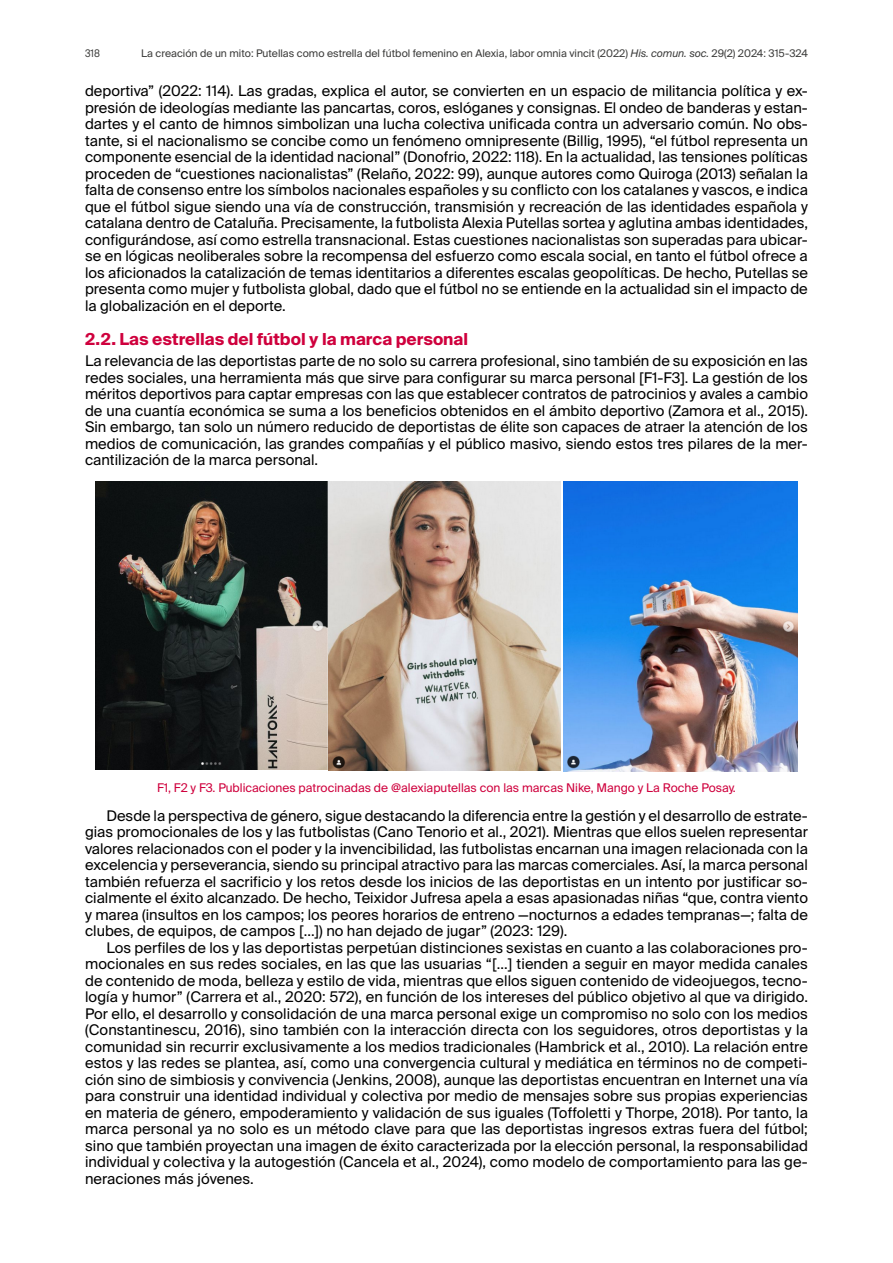
<style>
.page{position:relative;width:893px;height:1263px;background:#fff}
.page>*{position:absolute;margin:0;border:0;box-sizing:border-box;transform-origin:0 0}
._000-LADILLO_02{font:700 16.5px "Suisse Intl";color:#cf003d}
._000-TXT_GENERAL{font:14.7px/16.5px "Suisse Intl";color:#000;text-align:justify}
._000-PRIMER_PARRAFO{font:14.7px/16.5px "Suisse Intl";color:#000;text-align:justify}
._000-Pie_figuras_y_tablas{font:12px "Suisse Intl";color:#cf003d}
.t1{font:10.5px "Suisse Intl";color:#3c3c3b}
.t2{font:10.5px "Suisse Intl";color:#3c3c3b;scale:.9 1}
.s1{font-style:italic}
</style>
<div class="page">
<img style="left:96px;top:482px;width:464px;height:288px">
<img style="left:564px;top:482px;width:233px;height:290px">
<p class="t2" style="left:85px;top:47px;width:18px">318</p>
<p class="t1" style="left:141px;top:47px;width:668px">La creación de un mito: Putellas como estrella del fútbol femenino en Alexia, labor omnia vincit (2022) <span class="s1">His. comun. soc.</span> 29(2) 2024: 315-324</p>
<p class="_000-TXT_GENERAL" style="left:85px;top:83px;width:724px">deportiva” (2022: 114). Las gradas, explica el autor, se convierten en un espacio de militancia política y ex&shy;presión de ideologías mediante las pancartas, coros, eslóganes y consignas. El ondeo de banderas y estan&shy;dartes y el canto de himnos simbolizan una lucha colectiva unificada contra un adversario común. No obs&shy;tante, si el nacionalismo se concibe como un fenómeno omnipresente (Billig, 1995), “el fútbol representa un componente esencial de la identidad nacional” (Donofrio, 2022: 118). En la actualidad, las tensiones políticas proceden de “cuestiones nacionalistas” (Relaño, 2022: 99), aunque autores como Quiroga (2013) señalan la falta de consenso entre los símbolos nacionales españoles y su conflicto con los catalanes y vascos, e indica que el fútbol sigue siendo una vía de construcción, transmisión y recreación de las identidades española y catalana dentro de Cataluña. Precisamente, la futbolista Alexia Putellas sortea y aglutina ambas identidades, configurándose, así como estrella transnacional. Estas cuestiones nacionalistas son superadas para ubicar&shy;se en lógicas neoliberales sobre la recompensa del esfuerzo como escala social, en tanto el fútbol ofrece a los aficionados la catalización de temas identitarios a diferentes escalas geopolíticas. De hecho, Putellas se presenta como mujer y futbolista global, dado que el fútbol no se entiende en la actualidad sin el impacto de la globalización en el deporte.</p>
<p class="_000-LADILLO_02" style="left:85px;top:330px;width:385px">2.2. Las estrellas del fútbol y la marca personal</p>
<p class="_000-PRIMER_PARRAFO" style="left:85px;top:353px;width:724px">La relevancia de las deportistas parte de no solo su carrera profesional, sino también de su exposición en las redes sociales, una herramienta más que sirve para configurar su marca personal [F1-F3]. La gestión de los méritos deportivos para captar empresas con las que establecer contratos de patrocinios y avales a cambio de una cuantía económica se suma a los beneficios obtenidos en el ámbito deportivo (Zamora et al., 2015).<br>Sin embargo, tan solo un número reducido de deportistas de élite son capaces de atraer la atención de los medios de comunicación, las grandes compañías y el público masivo, siendo estos tres pilares de la mer&shy;cantilización de la marca personal.</p>
<p class="_000-Pie_figuras_y_tablas" style="left:157px;top:780px;width:580px">F1, F2 y F3. Publicaciones patrocinadas de @alexiaputellas con las marcas Nike, Mango y La Roche Posay.</p>
<p class="_000-TXT_GENERAL" style="left:85px;top:807px;width:724px;text-indent:21px">Desde la perspectiva de género, sigue destacando la diferencia entre la gestión y el desarrollo de estrate&shy;gias promocionales de los y las futbolistas (Cano Tenorio et al., 2021). Mientras que ellos suelen representar valores relacionados con el poder y la invencibilidad, las futbolistas encarnan una imagen relacionada con la excelencia y perseverancia, siendo su principal atractivo para las marcas comerciales. Así, la marca personal también refuerza el sacrificio y los retos desde los inicios de las deportistas en un intento por justificar so&shy;cialmente el éxito alcanzado. De hecho, Teixidor Jufresa apela a esas apasionadas niñas “que, contra viento y marea (insultos en los campos; los peores horarios de entreno —nocturnos a edades tempranas—; falta de clubes, de equipos, de campos [...]) no han dejado de jugar” (2023: 129).</p>
<p class="_000-TXT_GENERAL" style="left:85px;top:939px;width:724px;text-indent:21px">Los perfiles de los y las deportistas perpetúan distinciones sexistas en cuanto a las colaboraciones pro&shy;mocionales en sus redes sociales, en las que las usuarias “[...] tienden a seguir en mayor medida canales de contenido de moda, belleza y estilo de vida, mientras que ellos siguen contenido de videojuegos, tecno&shy;logía y humor” (Carrera et al., 2020: 572), en función de los intereses del público objetivo al que va dirigido.<br>Por ello, el desarrollo y consolidación de una marca personal exige un compromiso no solo con los medios (Constantinescu, 2016), sino también con la interacción directa con los seguidores, otros deportistas y la comunidad sin recurrir exclusivamente a los medios tradicionales (Hambrick et al., 2010). La relación entre estos y las redes se plantea, así, como una convergencia cultural y mediática en términos no de competi&shy;ción sino de simbiosis y convivencia (Jenkins, 2008), aunque las deportistas encuentran en Internet una vía para construir una identidad individual y colectiva por medio de mensajes sobre sus propias experiencias en materia de género, empoderamiento y validación de sus iguales (Toffoletti y Thorpe, 2018). Por tanto, la marca personal ya no solo es un método clave para que las deportistas ingresos extras fuera del fútbol; sino que también proyectan una imagen de éxito caracterizada por la elección personal, la responsabilidad individual y colectiva y la autogestión (Cancela et al., 2024), como modelo de comportamiento para las ge&shy;neraciones más jóvenes.</p>
</div>
